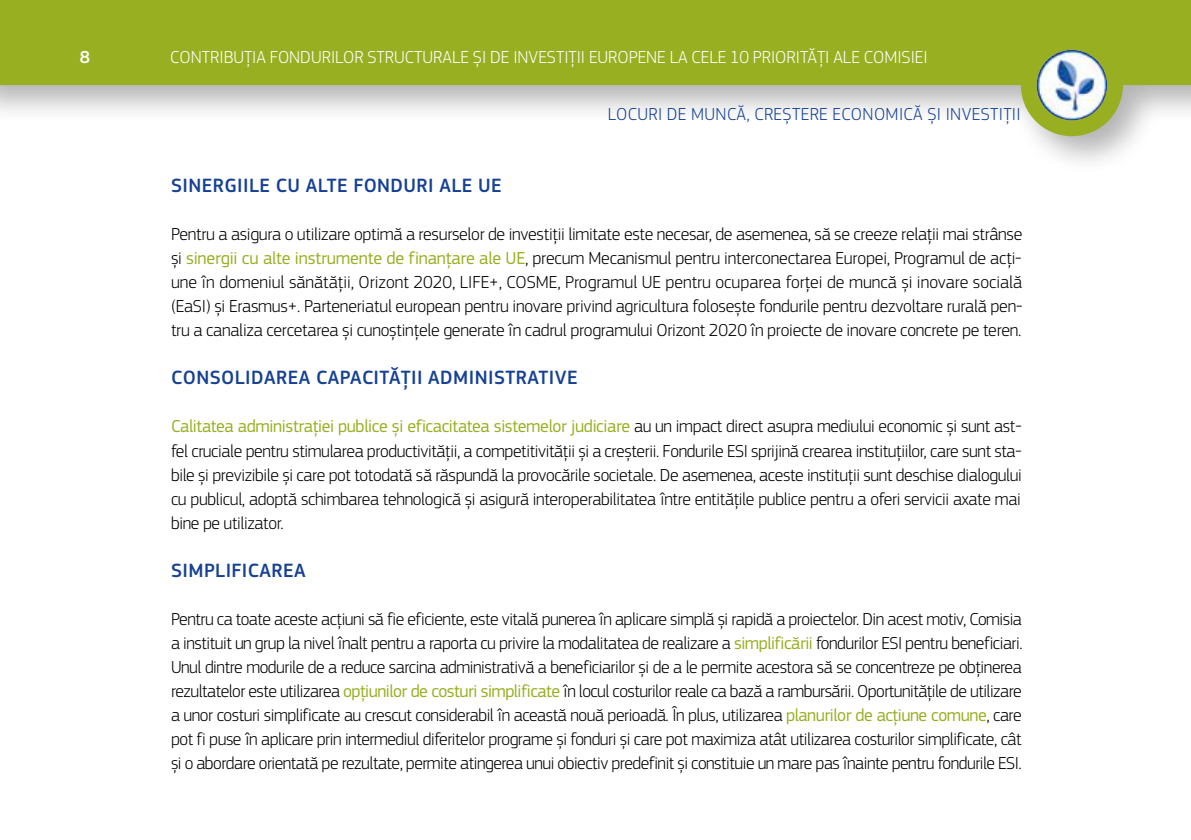
<style>
.page{position:relative;width:1191px;height:840px;background:#fff}
.page>*{position:absolute;margin:0;border:0;box-sizing:border-box;transform-origin:0 0}
.t1{font:500 20px "EC Square Sans Pro";letter-spacing:.02em;color:#164194}
.t2{font:300 18px/24px "EC Square Sans Pro";letter-spacing:-.02em;color:#000;text-align:justify}
.t3{font:300 18px "EC Square Sans Pro";color:#fff}
.t4{font:300 18px "EC Square Sans Pro";letter-spacing:.02em;color:#164194}
.t5{font:500 18px "EC Square Sans Pro";color:#fff}
.s1{font-weight:400;color:#98af22}
</style>
<div class="page">
<div style="left:0;top:0;width:1191px;height:174px;background:#000;opacity:.3"></div>
<div style="left:0;top:0;width:1191px;height:85px;background:#98af22"></div>
<div style="left:1020px;top:34px;width:103px;height:102px;background:#98af22;border-radius:50%"></div>
<img style="left:1036px;top:50px;width:71px;height:70px">
<p class="t5" style="left:80px;top:47px;width:12px">8</p>
<p class="t3" style="left:170px;top:47px;width:759px">CONTRIBUȚIA FONDURILOR STRUCTURALE ȘI DE INVESTIȚII EUROPENE LA CELE 10 PRIORITĂȚI ALE COMISIEI</p>
<p class="t4" style="left:608px;top:104px;width:414px">LOCURI DE MUNCĂ, CREȘTERE ECONOMICĂ ȘI INVESTIȚII</p>
<p class="t1" style="left:171px;top:174px;width:332px">SINERGIILE CU ALTE FONDURI ALE UE</p>
<p class="t2" style="left:171px;top:222px;width:853px">Pentru a asigura o utilizare optimă a resurselor de investiții limitate este necesar, de asemenea, să se creeze relații mai strânse și <span class="s1">sinergii cu alte instrumente de finanțare ale UE</span>, precum Mecanismul pentru interconectarea Europei, Programul de acți&shy;une în domeniul sănătății, Orizont 2020, LIFE+, COSME, Programul UE pentru ocuparea forței de muncă și inovare socială (EaSI) și Erasmus+. Parteneriatul european pentru inovare privind agricultura folosește fondurile pentru dezvoltare rurală pen&shy;tru a canaliza cercetarea și cunoștințele generate în cadrul programului Orizont 2020 în proiecte de inovare concrete pe teren.</p>
<p class="t1" style="left:171px;top:366px;width:408px">CONSOLIDAREA CAPACITĂȚII ADMINISTRATIVE</p>
<p class="t2" style="left:171px;top:414px;width:852px"><span class="s1">Calitatea administrației publice și eficacitatea sistemelor judiciare</span> au un impact direct asupra mediului economic și sunt ast&shy;fel cruciale pentru stimularea productivității, a competitivității și a creșterii. Fondurile ESI sprijină crearea instituțiilor, care sunt sta&shy;bile și previzibile și care pot totodată să răspundă la provocările societale. De asemenea, aceste instituții sunt deschise dialogului cu publicul, adoptă schimbarea tehnologică și asigură interoperabilitatea între entitățile publice pentru a oferi servicii axate mai bine pe utilizator.</p>
<p class="t1" style="left:171px;top:558px;width:136px">SIMPLIFICAREA</p>
<p class="t2" style="left:171px;top:606px;width:853px">Pentru ca toate aceste acțiuni să fie eficiente, este vitală punerea în aplicare simplă și rapidă a proiectelor. Din acest motiv, Comisia a instituit un grup la nivel înalt pentru a raporta cu privire la modalitatea de realizare a <span class="s1">simplificării</span> fondurilor ESI pentru beneficiari.<br>Unul dintre modurile de a reduce sarcina administrativă a beneficiarilor și de a le permite acestora să se concentreze pe obținerea rezultatelor este utilizarea <span class="s1">opțiunilor de costuri simplificate</span> în locul costurilor reale ca bază a rambursării. Oportunitățile de utilizare a unor costuri simplificate au crescut considerabil în această nouă perioadă. În plus, utilizarea <span class="s1">planurilor de acțiune comune</span>, care pot fi puse în aplicare prin intermediul diferitelor programe și fonduri și care pot maximiza atât utilizarea costurilor simplificate, cât și o abordare orientată pe rezultate, permite atingerea unui obiectiv predefinit și constituie un mare pas înainte pentru fondurile ESI.</p>
</div>
